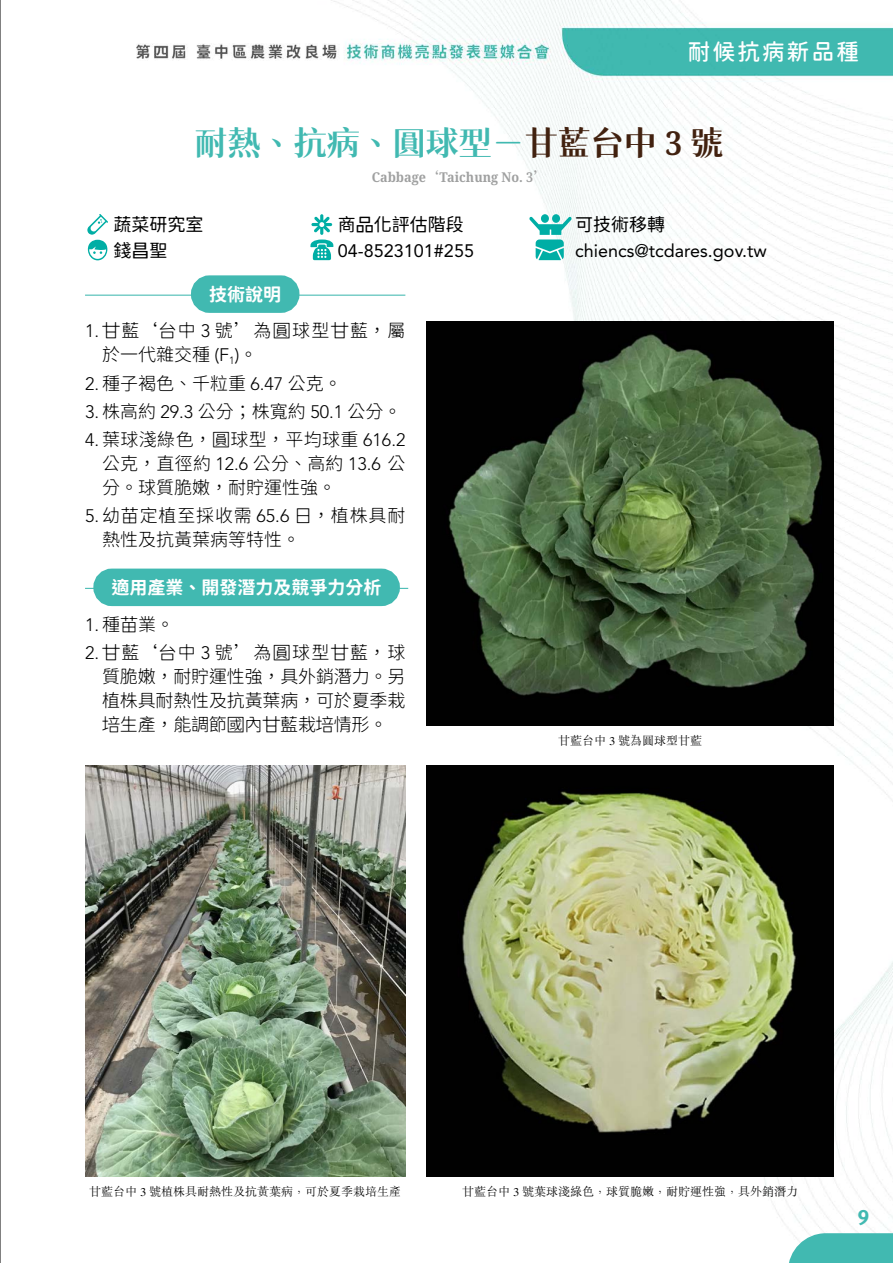
<style>
.page{position:relative;width:893px;height:1263px;background:#fff}
.page>*{position:absolute;margin:0;border:0;box-sizing:border-box;transform-origin:0 0}
.t1{font:700 33px "Swei Spring CJ Ktc";color:#41b9b1}
.t2{font:22.5px "Gen Sen Rounded TW M";letter-spacing:.1em;color:#fff}
.t3{font:700 21px "Meta Pro";color:#41b9b1}
.t4{font:300 18px/24px "Swei B2 Sans CJ Ktc";color:#000;text-align:justify}
.t5{font:18px "Avenir LT Std";color:#000}
.t6{font:300 18px/24px "Swei B2 Sans CJ Ktc";letter-spacing:.045em;color:#000}
.t7{font:300 18px/24px "Swei B2 Sans CJ Ktc";letter-spacing:.07em;color:#000}
.t8{font:18px "Swei B2 Sans CJ Ktc";color:#000}
.t9{font:700 18px "Swei B2 Sans CJ Ktc";color:#fff}
.t10{font:700 semi-condensed 13.5px "Noto Serif";color:#9fa0a0}
.t11{font:300 12px "M Sung HK";color:#000}
.s1{font-family:"Swei B2 Sans CJ Ktc";font-weight:300}
.s2{color:#41210f}
.s3{font-family:"Noto Serif";font-weight:600;font-stretch:semi-condensed;color:#41210f}
.s4{font-family:"Swei Spring CJ Ktc";font-stretch:normal}
.s5{font-weight:600}
.s6{font-family:"Avenir LT Std"}
.s7{font-family:"Mg Open Canonica";font-weight:400}
</style>
<div class="page">
<img style="left:85px;top:0;width:808px;height:1232px">
<svg style="left:789px;top:1233px;width:104px;height:30px;background:#53bfb8"></svg>
<div style="left:191px;top:275px;width:108px;height:38px;border:20px solid #41b9b1;border-radius:9px"></div>
<hr style="left:85px;top:295px;width:320px;height:1px;background:#41b9b1">
<svg style="left:87px;top:214px;width:21px;height:46px"></svg>
<svg style="left:310px;top:214px;width:23px;height:46px"></svg>
<svg style="left:541px;top:214px;width:8px;height:9px"></svg>
<svg style="left:552px;top:214px;width:8px;height:9px"></svg>
<svg style="left:529px;top:217px;width:43px;height:43px"></svg>
<div style="left:93px;top:569px;width:307px;height:37px;border:20px solid #41b9b1;border-radius:9px"></div>
<hr style="left:85px;top:588px;width:323px;height:1px;background:#41b9b1">
<img style="left:427px;top:321px;width:406px;height:405px">
<img style="left:427px;top:765px;width:406px;height:412px">
<img style="left:85px;top:765px;width:320px;height:412px">
<hr style="left:0;top:0;width:1px;height:1263px;background:#000">
<p class="t2" style="left:688px;top:39px;width:172px">耐候抗病新品種</p>
<h1 class="t1" style="left:195px;top:124px;width:530px">耐熱、抗病、圓球型<span class="s1">－</span><span class="s2">甘藍台中</span> <span class="s3">3</span> <span class="s2">號</span></h1>
<p class="t10" style="left:372px;top:167px;width:176px">Cabbage<span class="s4">‘</span>Taichung No. <span class="s5">3</span><span class="s4">’</span></p>
<p class="t8" style="left:113px;top:214px;width:91px">蔬菜研究室</p>
<p class="t8" style="left:338px;top:214px;width:127px">商品化評估階段</p>
<p class="t8" style="left:575px;top:214px;width:91px">可技術移轉</p>
<p class="t8" style="left:113px;top:240px;width:55px">錢昌聖</p>
<p class="t5" style="left:338px;top:240px;width:138px">04-8523101#255</p>
<p class="t5" style="left:575px;top:240px;width:193px">chiencs@tcdares.gov.tw</p>
<p class="t9" style="left:209px;top:284px;width:73px">技術說明</p>
<p class="t7" style="left:102px;top:319px;width:305px;text-indent:-17px"><span class="s6">1.</span> 甘藍‘台中 <span class="s6">3</span> 號’為圓球型甘藍，屬於一代雜交種 <span class="s6">(F</span><sub>1</sub><span class="s6">)</span>。</p>
<p class="t4" style="left:85px;top:371px;width:258px"><span class="s6">2.</span> 種子褐色、千粒重 <span class="s6">6.47</span> 公克。</p>
<p class="t4" style="left:85px;top:400px;width:318px"><span class="s6">3.</span> 株高約 <span class="s6">29.3</span> 公分；株寬約 <span class="s6">50.1</span> 公分。</p>
<p class="t4" style="left:102px;top:428px;width:305px;text-indent:-17px"><span class="s6">4.</span> 葉球淺綠色，圓球型，平均球重 <span class="s6">616.2</span>公克，直徑約 <span class="s6">12.6</span> 公分、高約 <span class="s6">13.6</span> 公分。球質脆嫩，耐貯運性強。</p>
<p class="t6" style="left:102px;top:504px;width:305px;text-indent:-17px"><span class="s6">5.</span> 幼苗定植至採收需 <span class="s6">65.6</span> 日，植株具耐熱性及抗黃葉病等特性。</p>
<p class="t9" style="left:112px;top:577px;width:271px">適用產業、開發潛力及競爭力分析</p>
<p class="t4" style="left:85px;top:612px;width:91px"><span class="s6">1.</span> 種苗業。</p>
<p class="t4" style="left:102px;top:641px;width:305px;text-indent:-17px"><span class="s6">2.</span> 甘藍‘台中 <span class="s6">3</span> 號’為圓球型甘藍，球質脆嫩，耐貯運性強，具外銷潛力。另植株具耐熱性及抗黃葉病，可於夏季栽培生產，能調節國內甘藍栽培情形。</p>
<p class="t11" style="left:558px;top:732px;width:146px">甘藍台中 <span class="s7">3</span> 號為圓球型甘藍</p>
<p class="t11" style="left:89px;top:1183px;width:314px">甘藍台中 <span class="s7">3</span> 號植株具耐熱性及抗黃葉病，可於夏季栽培生產</p>
<p class="t11" style="left:462px;top:1183px;width:338px">甘藍台中 <span class="s7">3</span> 號葉球淺綠色，球質脆嫩，耐貯運性強，具外銷潛力</p>
<p class="t3" style="left:858px;top:1201px;width:13px">9</p>
</div>
